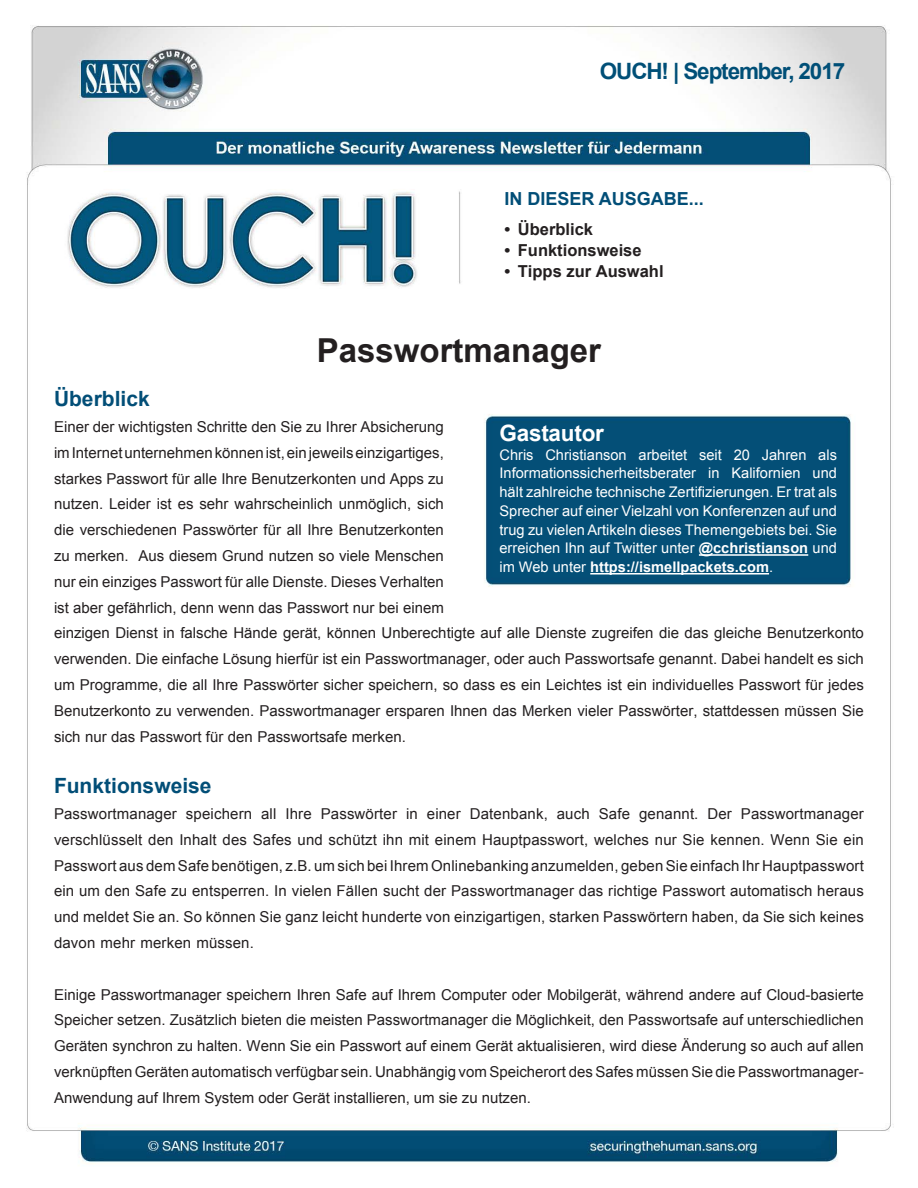
<style>
.page{position:relative;width:918px;height:1188px;background:#fff}
.page>*{position:absolute;margin:0;border:0;box-sizing:border-box;transform-origin:0 0}
.t1{font:700 33px "Arial";color:#231f20}
.t2{font:700 22.5px "Arial";letter-spacing:-.05em;color:#004f77}
.t3{font:700 22.5px "Arial";letter-spacing:-.01em;color:#fff}
.MainText{font:700 21px "Arial";color:#024e77}
.t4{font:700 18px "Arial";color:#024e77}
.t5{font:700 16.5px "Arial";color:#231f20}
.MainText-2{font:15px/25.8px "Arial";color:#231f20}
.t6{font:14.7px/18.8px "Arial";color:#fff}
.s1{font-weight:700}
</style>
<div class="page">
<img style="left:26px;top:25px;width:865px;height:1139px">
<hr style="left:699px;top:554px;width:109px;height:2px;background:#fff">
<hr style="left:590px;top:573px;width:179px;height:2px;background:#fff">
<p class="t2" style="left:600px;top:56px;width:247px">OUCH! | September, 2017</p>
<p class="t4" style="left:504px;top:187px;width:201px">IN DIESER AUSGABE...</p>
<p class="t5" style="left:504px;top:218px;width:7px">•</p>
<p class="t5" style="left:504px;top:239px;width:7px">•</p>
<p class="t5" style="left:504px;top:260px;width:7px">•</p>
<p class="t5" style="left:518px;top:218px;width:77px">Überblick</p>
<p class="t5" style="left:518px;top:239px;width:125px">Funktionsweise</p>
<p class="t5" style="left:518px;top:260px;width:147px">Tipps zur Auswahl</p>
<p class="t1" style="left:317px;top:328px;width:286px">Passwortmanager</p>
<p class="MainText" style="left:54px;top:385px;width:97px">Überblick</p>
<p class="MainText-2" style="left:54px;top:414px;width:391px;text-align:right">Einer der wichtigsten Schritte den Sie zu Ihrer Absicherung imInternetunternehmenkönnenist,einjeweilseinzigartiges, starkes Passwort für alle Ihre Benutzerkonten und Apps zu nutzen. Leider ist es sehr wahrscheinlich unmöglich, sich die verschiedenen Passwörter für all Ihre Benutzerkonten Aus diesem Grund nutzen so viele Menschen</p>
<p class="t3" style="left:500px;top:418px;width:106px">Gastautor</p>
<p class="t6" style="left:500px;top:445px;width:36px">Chris</p>
<p class="t6" style="left:545px;top:445px;width:83px">Christianson</p>
<p class="t6" style="left:734px;top:445px;width:18px">20</p>
<p class="t6" style="left:639px;top:445px;width:50px">arbeitet</p>
<p class="t6" style="left:699px;top:445px;width:24px">seit</p>
<p class="t6" style="left:762px;top:445px;width:46px">Jahren</p>
<p class="t6" style="left:818px;top:445px;width:20px">als</p>
<p class="t6" style="left:500px;top:464px;width:339px">Informationssicherheitsberater<br>hält zahlreiche technische Zertifizierungen. Er trat als Sprecher auf einer Vielzahl von Konferenzen auf und trug zu vielen Artikeln dieses Themengebiets bei. Sie erreichen Ihn auf Twitter unter <span class="s1">@cchristianson</span> und im Web unter <span class="s1">https://ismellpackets.com</span>.</p>
<p class="t6" style="left:732px;top:464px;width:71px">Kalifornien</p>
<p class="t6" style="left:708px;top:464px;width:13px">in</p>
<p class="t6" style="left:813px;top:464px;width:26px">und</p>
<p class="MainText-2" style="left:54px;top:543px;width:811px">zu merken.<br>nur ein einziges Passwort für alle Dienste. Dieses Verhalten<br>ist aber gefährlich, denn wenn das Passwort nur bei einem<br>einzigen Dienst in falsche Hände gerät, können Unberechtigte auf alle Dienste zugreifen die das gleiche Benutzerkonto verwenden. Die einfache Lösung hierfür ist ein Passwortmanager, oder auch Passwortsafe genannt. Dabei handelt es sich um Programme, die all Ihre Passwörter sicher speichern, so dass es ein Leichtes ist ein individuelles Passwort für jedes Benutzerkonto zu verwenden. Passwortmanager ersparen Ihnen das Merken vieler Passwörter, stattdessen müssen Sie sich nur das Passwort für den Passwortsafe merken.</p>
<p class="MainText" style="left:54px;top:772px;width:159px">Funktionsweise</p>
<p class="MainText-2" style="left:741px;top:801px;width:124px">Passwortmanager</p>
<p class="MainText-2" style="left:599px;top:801px;width:33px">Safe</p>
<p class="MainText-2" style="left:321px;top:801px;width:78px">Passwörter</p>
<p class="MainText-2" style="left:54px;top:801px;width:811px">Passwortmanager<br>verschlüsselt den Inhalt des Safes und schützt ihn mit einem Hauptpasswort, welches nur Sie kennen. Wenn Sie ein PasswortausdemSafebenötigen B.z, .umsichbeiIhremOnlinebankinganzumelden,gebenSieeinfachIhrHauptpasswort ein um den Safe zu entsperren. In vielen Fällen sucht der Passwortmanager das richtige Passwort automatisch heraus und meldet Sie an. So können Sie ganz leicht hunderte von einzigartigen, starken Passwörtern haben, da Sie sich keines davon mehr merken müssen.</p>
<p class="MainText-2" style="left:186px;top:801px;width:68px">speichern</p>
<p class="MainText-2" style="left:261px;top:801px;width:17px">all</p>
<p class="MainText-2" style="left:285px;top:801px;width:28px">Ihre</p>
<p class="MainText-2" style="left:406px;top:801px;width:13px">in</p>
<p class="MainText-2" style="left:427px;top:801px;width:35px">einer</p>
<p class="MainText-2" style="left:470px;top:801px;width:80px">Datenbank,</p>
<p class="MainText-2" style="left:557px;top:801px;width:34px">auch</p>
<p class="MainText-2" style="left:707px;top:801px;width:26px">Der</p>
<p class="MainText-2" style="left:639px;top:801px;width:61px">genannt.</p>
<p class="MainText-2" style="left:54px;top:982px;width:811px;text-align:justify">Einige Passwortmanager speichern Ihren Safe auf Ihrem Computer oder Mobilgerät, während andere auf Cloud-basierte Speicher setzen. Zusätzlich bieten die meisten Passwortmanager die Möglichkeit, den Passwortsafe auf unterschiedlichen Geräten synchron zu halten. Wenn Sie ein Passwort auf einem Gerät aktualisieren, wird diese Änderung so auch auf allen</p>
<p class="MainText-2" style="left:54px;top:1085px;width:478px">Anwendung auf Ihrem System oder Gerät installieren, um sie zu nutzen.</p>
<p class="MainText-2" style="left:54px;top:1059px;width:811px">verknüpften Geräten automatisch verfügbar sein. Unabhängig vom Speicherort des Safes müssen Sie die Passwortmanager-</p>
</div>
